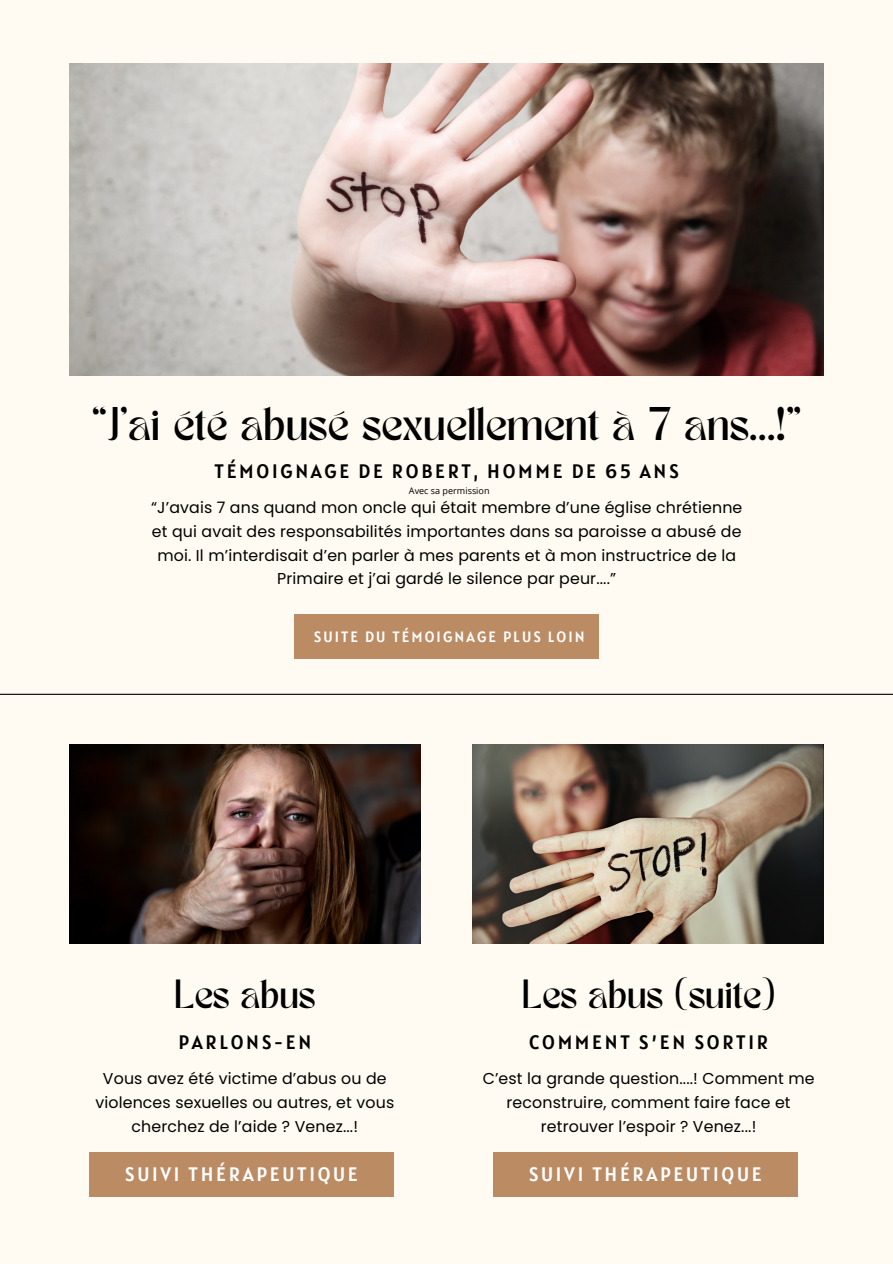
<style>
.page{position:relative;width:893px;height:1264px;background:#fff}
.page>*{position:absolute;margin:0;border:0;box-sizing:border-box;transform-origin:0 0}
.t1{font:33px "TANMERINGUE";color:#000}
.t2{font:28.5px "TANMERINGUE";color:#000}
.t3{font:19.35px "Alatsi";letter-spacing:.14em;color:#000}
.t4{font:19.35px "Alatsi";letter-spacing:.14em;color:#fff}
.t5{font:15.75px/23.7px "Poppins";letter-spacing:.01em;color:#000;text-align:center}
.t6{font:14.85px "Alatsi";letter-spacing:.14em;color:#fff}
.t7{font:9px "Open Sans";color:#000}
</style>
<div class="page">
<div style="left:0;top:0;width:892px;height:1263px;background:#fffbf2"></div>
<hr style="left:0;top:693px;width:892px;height:2px;background:#000">
<div style="left:295px;top:614px;width:303px;height:45px;background:#bb8b64"></div>
<div style="left:89px;top:1152px;width:304px;height:44px;background:#bb8b64"></div>
<div style="left:493px;top:1152px;width:304px;height:44px;background:#bb8b64"></div>
<img style="left:69px;top:64px;width:754px;height:311px">
<img style="left:69px;top:744px;width:351px;height:199px">
<img style="left:472px;top:744px;width:351px;height:199px">
<h2 class="t1" style="left:91px;top:406px;width:712px">“J’ai été abusé sexuellement à 7 ans...!”</h2>
<p class="t3" style="left:214px;top:458px;width:466px">TÉMOIGNAGE DE ROBERT, HOMME DE 65 ANS</p>
<h3 class="t7" style="left:409px;top:484px;width:82px">Avec sa permission</h3>
<p class="t5" style="left:151px;top:496px;width:592px">“J’avais 7 ans quand mon oncle qui était membre d’une église chrétienne et qui avait des responsabilités importantes dans sa paroisse a abusé de moi. Il m’interdisait d’en parler à mes parents et à mon instructrice de la Primaire et j’ai gardé le silence par peur....”</p>
<h3 class="t6" style="left:314px;top:627px;width:272px">SUITE DU TÉMOIGNAGE PLUS LOIN</h3>
<h3 class="t2" style="left:174px;top:979px;width:143px">Les abus</h3>
<h5 class="t2" style="left:521px;top:979px;width:255px">Les abus (suite)</h5>
<p class="t3" style="left:178px;top:1029px;width:134px">PARLONS-EN</p>
<h2 class="t3" style="left:529px;top:1029px;width:240px">COMMENT S’EN SORTIR</h2>
<h5 class="t5" style="left:95px;top:1066px;width:300px">Vous avez été victime d’abus ou de violences sexuelles ou autres, et vous cherchez de l’aide ? Venez...!</h5>
<h4 class="t5" style="left:482px;top:1066px;width:333px">C’est la grande question....! Comment me reconstruire, comment faire face et retrouver l’espoir ? Venez...!</h4>
<h5 class="t4" style="left:125px;top:1161px;width:234px">SUIVI THÉRAPEUTIQUE</h5>
<h3 class="t4" style="left:528px;top:1161px;width:234px">SUIVI THÉRAPEUTIQUE</h3>
</div>
